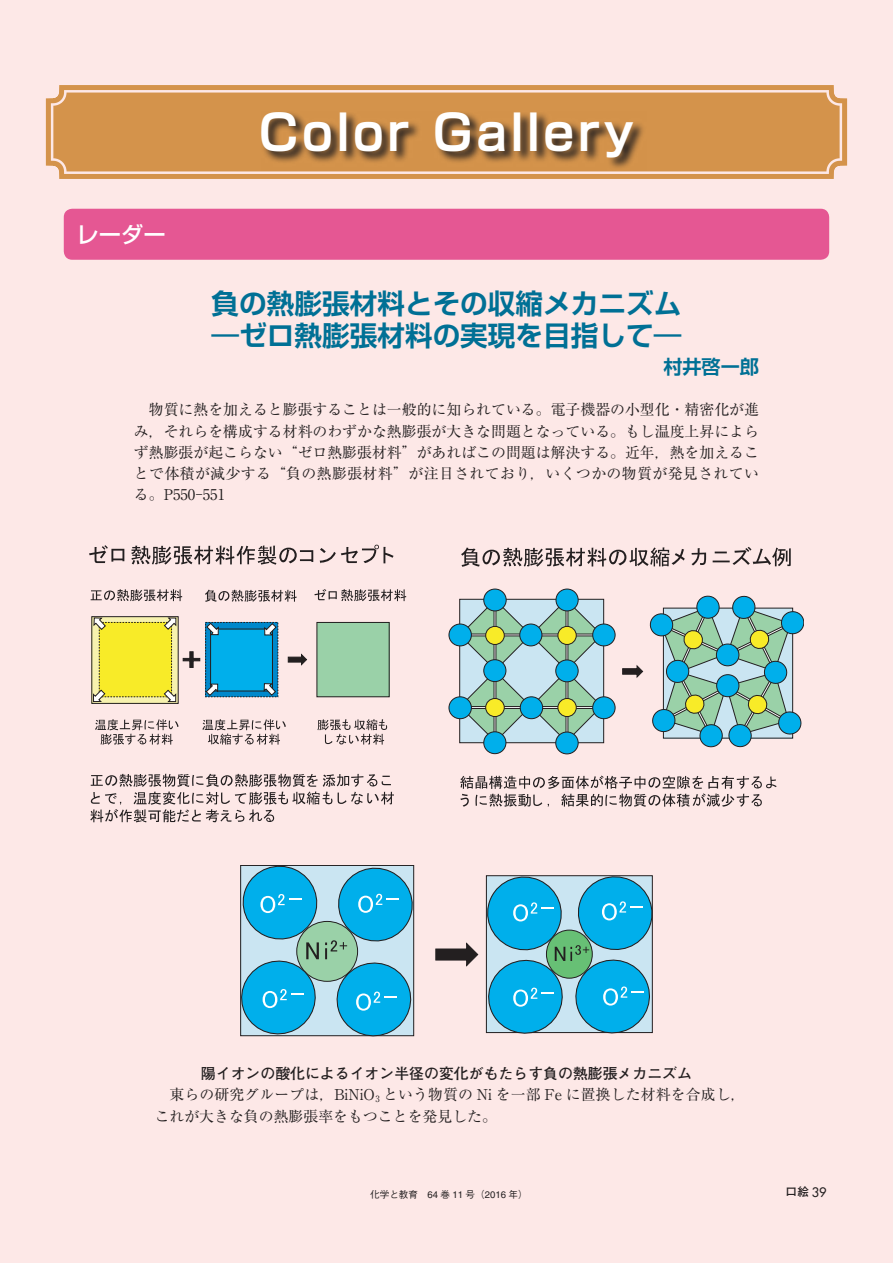
<style>
.page{position:relative;width:893px;height:1263px;background:#fde8e7}
.page>*{position:absolute;margin:0;border:0;box-sizing:border-box;transform-origin:0 0}
.t1{font:700 48.9px "Shin Go Pr 6 De";letter-spacing:.075em;color:#fff}
.t2{font:700 27.6px/32px "Shin Go Pr 6 De";color:#007095}
.t3{font:500 22.35px "Shin Go Pr 6";color:#fff}
.t4{font:700 19.2px "Shin Go Pr 6 De";color:#007095}
.t5{font:14.85px/21.3px "Ryumin Pr 6";letter-spacing:.01em;color:#231f20;text-align:justify}
.t6{font:700 14.85px "Futo Go B101 Pr 6";color:#231f20}
.t7{font:700 11.7px "Futo Go B101 Pr 6";color:#231f20}
.t8{font:500 9.6px "Gothic BBB Pr 6";color:#231f20}
.s1{font-family:"Ryumin Pro"}
.s2{font-family:"Helvetica LT Std";font-weight:400}
.s3{font-family:"Futura Std";font-weight:500;font-size:12.75px}
</style>
<div class="page">
<svg style="left:46px;top:85px;width:801px;height:94px;background:#d79a59"></svg>
<svg style="left:261px;top:111px;width:385px;height:59px;background:#ac7840"></svg>
<svg style="left:89px;top:545px;width:305px;height:20px"></svg>
<svg style="left:90px;top:774px;width:304px;height:48px"></svg>
<svg style="left:95px;top:719px;width:84px;height:26px"></svg>
<svg style="left:91px;top:589px;width:91px;height:12px"></svg>
<svg style="left:202px;top:719px;width:84px;height:26px"></svg>
<svg style="left:205px;top:590px;width:92px;height:12px"></svg>
<svg style="left:314px;top:589px;width:92px;height:12px"></svg>
<svg style="left:317px;top:719px;width:70px;height:26px"></svg>
<div style="left:92px;top:617px;width:86px;height:86px;background:#f7f2ae"></div>
<div style="left:92px;top:616px;width:86px;height:88px;border:1px solid #231f20"></div>
<div style="left:99px;top:622px;width:73px;height:75px;background:#f8eb28"></div>
<div style="left:206px;top:622px;width:72px;height:75px;background:#0088cb"></div>
<div style="left:205px;top:622px;width:73px;height:75px;border:1px dashed #231f20"></div>
<div style="left:211px;top:629px;width:61px;height:62px;background:#00afeb"></div>
<div style="left:210px;top:629px;width:63px;height:62px;border:1px solid #231f20"></div>
<div style="left:317px;top:622px;width:72px;height:75px;background:#9ad1a8"></div>
<div style="left:317px;top:622px;width:72px;height:75px;border:1px solid #231f20"></div>
<svg style="left:93px;top:617px;width:13px;height:13px"></svg>
<svg style="left:164px;top:617px;width:12px;height:13px"></svg>
<svg style="left:164px;top:689px;width:12px;height:13px"></svg>
<svg style="left:93px;top:689px;width:13px;height:13px"></svg>
<svg style="left:264px;top:683px;width:12px;height:13px"></svg>
<svg style="left:206px;top:683px;width:12px;height:13px"></svg>
<svg style="left:264px;top:623px;width:13px;height:12px"></svg>
<svg style="left:206px;top:623px;width:13px;height:12px"></svg>
<svg style="left:183px;top:651px;width:17px;height:17px"></svg>
<svg style="left:288px;top:654px;width:19px;height:11px"></svg>
<svg style="left:461px;top:547px;width:330px;height:20px"></svg>
<svg style="left:460px;top:776px;width:316px;height:31px"></svg>
<svg style="left:460px;top:599px;width:142px;height:143px;background:#aacec4"></svg>
<div style="left:460px;top:706px;width:71px;height:3px;border:1px solid #231f20"></div>
<div style="left:532px;top:706px;width:71px;height:3px;border:1px solid #231f20"></div>
<div style="left:486px;top:626px;width:18px;height:18px;background:#f8eb28;border-radius:50%"></div>
<div style="left:486px;top:626px;width:18px;height:19px;border:1px solid #231f20;border-radius:50%"></div>
<div style="left:558px;top:626px;width:18px;height:18px;background:#f8eb28;border-radius:50%"></div>
<div style="left:558px;top:626px;width:18px;height:19px;border:1px solid #231f20;border-radius:50%"></div>
<div style="left:486px;top:698px;width:18px;height:18px;background:#f8eb28;border-radius:50%"></div>
<div style="left:486px;top:698px;width:18px;height:19px;border:1px solid #231f20;border-radius:50%"></div>
<div style="left:558px;top:698px;width:18px;height:18px;background:#f8eb28;border-radius:50%"></div>
<div style="left:558px;top:698px;width:18px;height:19px;border:1px solid #231f20;border-radius:50%"></div>
<div style="left:484px;top:589px;width:22px;height:22px;background:#00afeb;border-radius:50%"></div>
<div style="left:484px;top:589px;width:22px;height:22px;border:1px solid #231f20;border-radius:50%"></div>
<div style="left:449px;top:624px;width:22px;height:22px;background:#00afeb;border-radius:50%"></div>
<div style="left:449px;top:624px;width:22px;height:22px;border:1px solid #231f20;border-radius:50%"></div>
<div style="left:556px;top:589px;width:22px;height:22px;background:#00afeb;border-radius:50%"></div>
<div style="left:556px;top:589px;width:22px;height:22px;border:1px solid #231f20;border-radius:50%"></div>
<div style="left:484px;top:660px;width:22px;height:22px;background:#00afeb;border-radius:50%"></div>
<div style="left:484px;top:660px;width:22px;height:22px;border:1px solid #231f20;border-radius:50%"></div>
<div style="left:556px;top:660px;width:22px;height:22px;background:#00afeb;border-radius:50%"></div>
<div style="left:556px;top:660px;width:22px;height:22px;border:1px solid #231f20;border-radius:50%"></div>
<div style="left:484px;top:732px;width:22px;height:22px;background:#00afeb;border-radius:50%"></div>
<div style="left:484px;top:732px;width:22px;height:22px;border:1px solid #231f20;border-radius:50%"></div>
<div style="left:556px;top:732px;width:22px;height:22px;background:#00afeb;border-radius:50%"></div>
<div style="left:556px;top:732px;width:22px;height:22px;border:1px solid #231f20;border-radius:50%"></div>
<div style="left:593px;top:624px;width:22px;height:22px;background:#00afeb;border-radius:50%"></div>
<div style="left:593px;top:624px;width:22px;height:22px;border:1px solid #231f20;border-radius:50%"></div>
<div style="left:593px;top:697px;width:22px;height:22px;background:#00afeb;border-radius:50%"></div>
<div style="left:593px;top:697px;width:22px;height:22px;border:1px solid #231f20;border-radius:50%"></div>
<div style="left:520px;top:624px;width:22px;height:22px;background:#00afeb;border-radius:50%"></div>
<div style="left:520px;top:624px;width:22px;height:22px;border:1px solid #231f20;border-radius:50%"></div>
<div style="left:520px;top:697px;width:23px;height:22px;background:#00afeb;border-radius:50%"></div>
<div style="left:520px;top:697px;width:23px;height:22px;border:1px solid #231f20;border-radius:50%"></div>
<div style="left:449px;top:697px;width:22px;height:22px;background:#00afeb;border-radius:50%"></div>
<div style="left:449px;top:697px;width:22px;height:22px;border:1px solid #231f20;border-radius:50%"></div>
<svg style="left:649px;top:595px;width:155px;height:153px"></svg>
<div style="left:717px;top:675px;width:22px;height:22px;background:#00afeb;border-radius:50%"></div>
<div style="left:716px;top:674px;width:23px;height:23px;border:1px solid #231f20;border-radius:50%"></div>
<svg style="left:622px;top:665px;width:21px;height:13px"></svg>
<svg style="left:240px;top:865px;width:175px;height:171px;background:#4eb6d6"></svg>
<svg style="left:435px;top:875px;width:218px;height:159px"></svg>
<div style="left:64px;top:209px;width:765px;height:51px;background:#e55793;border-radius:9px"></div>
<h3 class="t3" style="left:77px;top:216px;width:91px">レーダー</h3>
<h1 class="t1" style="left:259px;top:92px;width:377px">Color Gallery</h1>
<h2 class="t2" style="left:212px;top:286px;width:471px">負の熱膨張材料とその収縮メカニズム―ゼロ熱膨張材料の実現を目指して―</h2>
<p class="t4" style="left:663px;top:351px;width:97px">村井啓一郎</p>
<p class="t5" style="left:134px;top:398px;width:627px">　物質に熱を加えると膨張することは一般的に知られている。電子機器の小型化・精密化が進み，それらを構成する材料のわずかな熱膨張が大きな問題となっている。もし温度上昇によらず熱膨張が起こらない<span class="s1">“</span>ゼロ熱膨張材料<span class="s1">”</span>があればこの問題は解決する。近年，熱を加えることで体積が減少する<span class="s1">“</span>負の熱膨張材料<span class="s1">”</span>が注目されており，いくつかの物質が発見されている。P550-551</p>
<p class="t6" style="left:201px;top:1062px;width:493px">陽イオンの酸化によるイオン半径の変化がもたらす負の熱膨張メカニズム</p>
<p class="t5" style="left:155px;top:1083px;width:593px">　東らの研究グループは，BiNiO <sub>3</sub> という物質の Ni を一部 Fe に置換した材料を合成し，これが大きな負の熱膨張率をもつことを発見した。</p>
<p class="t8" style="left:370px;top:1187px;width:159px">化学と教育　<span class="s2">64</span> 巻 <span class="s2">11</span> 号（<span class="s2">2016</span> 年）</p>
<p class="t7" style="left:785px;top:1183px;width:43px">口絵 <span class="s3">39</span></p>
</div>
